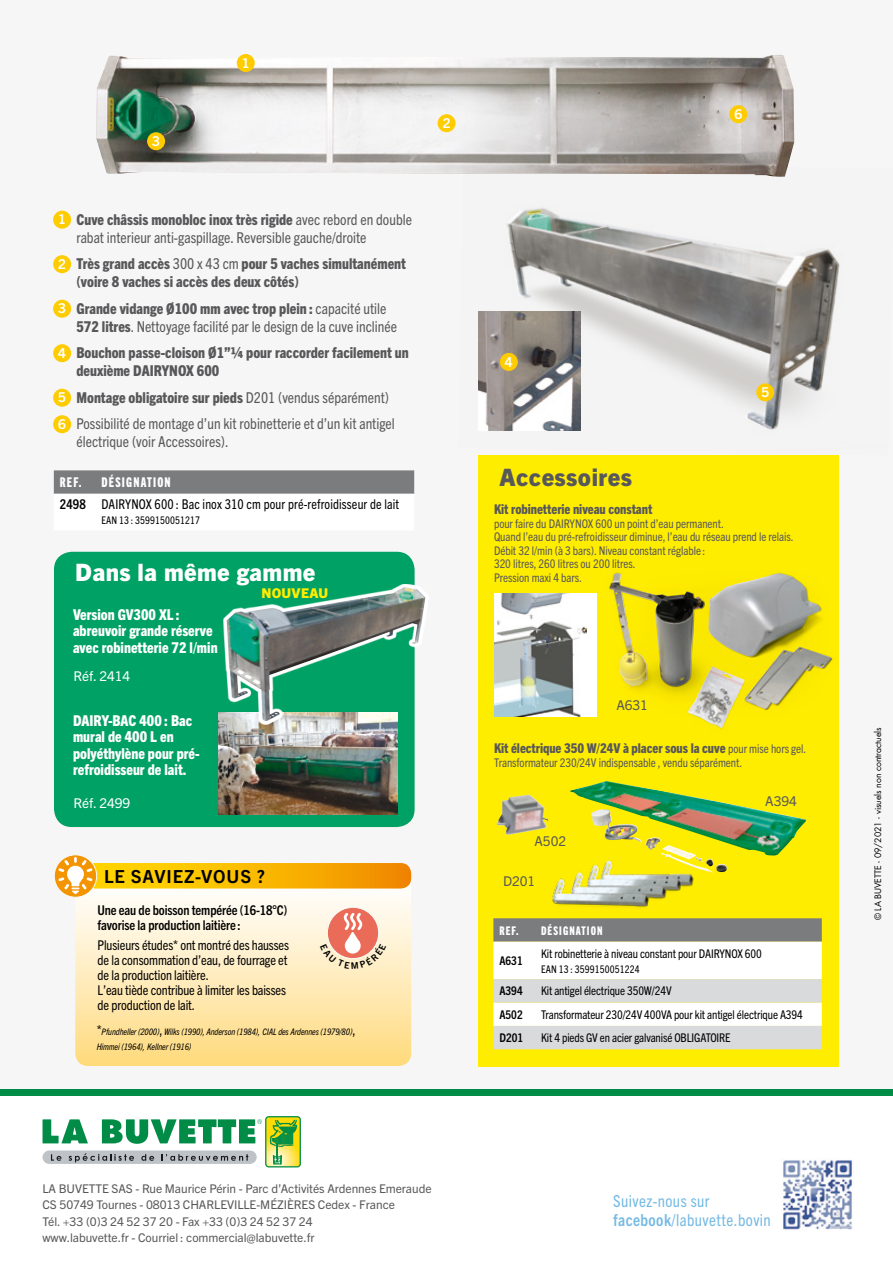
<style>
.page{position:relative;width:893px;height:1263px;background:#f6f6f6}
.page>*{position:absolute;margin:0;border:0;box-sizing:border-box;transform-origin:0 0}
.t1{font:800 24px "Trade Gothic Next LT Pro";letter-spacing:.02em;color:#fff}
.t2{font:800 24px "Trade Gothic Next LT Pro";letter-spacing:.02em;color:#58585a}
.t3{font:700 18px "Trade Gothic Next LT Pro";letter-spacing:.05em;color:#000}
.t4{font:condensed 16.5px/19.5px "Trade Gothic Next LT Pro";letter-spacing:.025em;color:#74bae3}
.t5{font:condensed 15px/18px "Trade Gothic Next LT Pro";color:#58585a}
.t6{font:800 condensed 15px/18px "Trade Gothic Next LT Pro";color:#58585a}
.t7{font:800 condensed 15px/16.5px "Trade Gothic Next LT Pro";color:#fff}
.t8{font:700 13.65px/26.5px "Trade Gothic Next LT Pro";color:#fff}
.t9{font:condensed 13.5px/15px "Trade Gothic Next LT Pro";letter-spacing:-.01em;color:#000}
.t10{font:800 condensed 13.5px "Trade Gothic Next LT Pro";letter-spacing:-.005em;color:#58585a}
.t11{font:700 condensed 13.5px/15px "Trade Gothic Next LT Pro";letter-spacing:-.01em;color:#000}
.t12{font:condensed 13.5px "Trade Gothic Next LT Pro";letter-spacing:.01em;color:#000}
.t13{font:13.5px "Trade Gothic Next LT Pro";letter-spacing:-.005em;color:#fff}
.t14{font:13.5px "Trade Gothic Next LT Pro";letter-spacing:-.005em;color:#58585a}
.t15{font:13.5px "Trade Gothic Next LT Pro Hv Cm";letter-spacing:.09em;color:#fff}
.t16{font:800 13.5px "Trade Gothic Next LT Pro";letter-spacing:.02em;color:#ffed00}
.t17{font:condensed 12px/13.5px "Trade Gothic Next LT Pro";letter-spacing:-.005em;color:#58585a}
.t18{font:12px/16.5px "Trade Gothic Next LT Pro";letter-spacing:-.005em;color:#58585a}
.t19{font:condensed 12px "Trade Gothic Next LT Pro";letter-spacing:-.01em;color:#000}
.t20{font:700 condensed 12px "Trade Gothic Next LT Pro";color:#000}
.t21{font:12px "Trade Gothic Next LT Pro Hv Cm";color:#fff}
.t22{font:condensed 10.5px "Trade Gothic Next LT Pro";letter-spacing:.01em;color:#000}
.t23{font:italic condensed 9px/15px "Trade Gothic Next LT Pro";letter-spacing:-.01em;color:#000}
.t24{font:8.7px "Futura Std";letter-spacing:-.005em;color:#000}
.s1{font-weight:800}
.s2{font-weight:400}
.s3{font-weight:700}
.s4{font-style:normal;font-size:13.5px}
.s5{font-weight:400;font-size:12px}
</style>
<div class="page">
<div style="left:0;top:1093px;width:893px;height:170px;background:#fff"></div>
<div style="left:0;top:1090px;width:893px;height:6px;background:#008c47"></div>
<div style="left:478px;top:455px;width:361px;height:611px;background:#ffed00"></div>
<svg style="left:75px;top:895px;width:336px;height:171px"></svg>
<div style="left:54px;top:552px;width:361px;height:275px;background:#00a165;border-radius:18px"></div>
<img style="left:218px;top:713px;width:179px;height:101px">
<img style="left:96px;top:55px;width:698px;height:119px">
<svg style="left:223px;top:584px;width:203px;height:140px"></svg>
<img style="left:227px;top:587px;width:198px;height:134px">
<svg style="left:54px;top:855px;width:43px;height:42px"></svg>
<div style="left:54px;top:855px;width:43px;height:42px;border:1px solid #fff;border-radius:50%"></div>
<svg style="left:58px;top:857px;width:353px;height:37px"></svg>
<img style="left:458px;top:161px;width:382px;height:270px">
<img style="left:506px;top:208px;width:331px;height:222px">
<img style="left:596px;top:572px;width:237px;height:157px">
<img style="left:610px;top:573px;width:94px;height:114px">
<div style="left:494px;top:593px;width:102px;height:124px;background:#fff"></div>
<img style="left:494px;top:593px;width:93px;height:124px">
<img style="left:478px;top:311px;width:102px;height:119px">
<div style="left:756px;top:383px;width:18px;height:18px;background:#fecc00;border-radius:50%"></div>
<div style="left:729px;top:105px;width:18px;height:18px;background:#fecc00;border-radius:50%"></div>
<div style="left:237px;top:54px;width:18px;height:18px;background:#fecc00;border-radius:50%"></div>
<div style="left:438px;top:114px;width:18px;height:18px;background:#fecc00;border-radius:50%"></div>
<div style="left:147px;top:132px;width:18px;height:18px;background:#fecc00;border-radius:50%"></div>
<div style="left:500px;top:353px;width:18px;height:18px;background:#fecc00;border-radius:50%"></div>
<img style="left:781px;top:1159px;width:72px;height:71px">
<div style="left:265px;top:1116px;width:36px;height:51px;border:1px solid #048f47;border-radius:3px"></div>
<svg style="left:43px;top:1117px;width:257px;height:50px"></svg>
<svg style="left:54px;top:470px;width:360px;height:24px;background:#7f7f81"></svg>
<div style="left:53px;top:211px;width:18px;height:18px;background:#fecc00;border-radius:50%"></div>
<div style="left:53px;top:255px;width:18px;height:18px;background:#fecc00;border-radius:50%"></div>
<div style="left:53px;top:300px;width:18px;height:18px;background:#fecc00;border-radius:50%"></div>
<div style="left:53px;top:344px;width:18px;height:18px;background:#fecc00;border-radius:50%"></div>
<div style="left:53px;top:389px;width:18px;height:18px;background:#fecc00;border-radius:50%"></div>
<div style="left:53px;top:415px;width:18px;height:18px;background:#fecc00;border-radius:50%"></div>
<img style="left:496px;top:795px;width:52px;height:40px">
<svg style="left:493px;top:918px;width:329px;height:131px;background:#dadad9"></svg>
<img style="left:570px;top:781px;width:236px;height:75px">
<img style="left:552px;top:850px;width:160px;height:58px">
<svg style="left:320px;top:910px;width:66px;height:59px"></svg>
<p class="t8" style="left:242px;top:49px;width:9px">1</p>
<p class="t8" style="left:152px;top:127px;width:9px">3</p>
<p class="t8" style="left:58px;top:205px;width:9px">1</p>
<p class="t8" style="left:58px;top:250px;width:9px">2</p>
<p class="t8" style="left:58px;top:294px;width:9px">3</p>
<p class="t8" style="left:58px;top:339px;width:9px">4</p>
<p class="t8" style="left:58px;top:383px;width:9px">5<br>6</p>
<p class="t5" style="left:76px;top:209px;width:337px"><span class="s1">Cuve châssis monobloc inox très rigide</span> avec rebord en double rabat interieur anti-gaspillage. Reversible gauche/droite</p>
<p class="t6" style="left:76px;top:254px;width:331px">Très grand accès <span class="s2">300 x 43 cm</span> pour 5 vaches simultanément (voire 8 vaches si accès des deux côtés)</p>
<p class="t5" style="left:76px;top:298px;width:322px"><span class="s1">Grande vidange Ø100 mm avec trop plein :</span> capacité utile<br><span class="s1">572 litres</span>. Nettoyage facilité par le design de la cuve inclinée</p>
<p class="t6" style="left:76px;top:343px;width:334px">Bouchon passe-cloison Ø1”¼ pour raccorder facilement un deuxième DAIRYNOX 600</p>
<p class="t5" style="left:76px;top:383px;width:320px;line-height:26.5px"><span class="s1">Montage obligatoire sur pieds</span> D201 (vendus séparément)<br>Possibilité de montage d’un kit robinetterie et d’un kit antigel</p>
<p class="t5" style="left:76px;top:432px;width:154px">électrique (voir Accessoires).</p>
<p class="t15" style="left:60px;top:473px;width:23px">REF.</p>
<p class="t15" style="left:101px;top:473px;width:71px">DÉSIGNATION</p>
<p class="t12" style="left:60px;top:495px;width:341px"><span class="s3">2498</span> DAIRYNOX 600 : Bac inox 310 cm pour pré-refroidisseur de lait</p>
<p class="t22" style="left:101px;top:513px;width:100px">EAN 13 : 3599150051217</p>
<h1 class="t1" style="left:75px;top:555px;width:242px">Dans la même gamme</h1>
<p class="t7" style="left:73px;top:605px;width:146px">Version GV300 XL : abreuvoir grande réserve avec robinetterie 72 l/min</p>
<p class="t13" style="left:73px;top:666px;width:58px">Réf. 2414</p>
<p class="t7" style="left:73px;top:711px;width:128px">DAIRY-BAC 400 : Bac mural de 400 L en polyéthylène pour pré&shy;refroidisseur de lait.</p>
<p class="t13" style="left:73px;top:794px;width:58px">Réf. 2499</p>
<p class="t16" style="left:261px;top:584px;width:67px">NOUVEAU</p>
<p class="t3" style="left:104px;top:864px;width:162px">LE SAVIEZ-VOUS ?</p>
<p class="t11" style="left:98px;top:902px;width:191px">Une eau de boisson tempérée (16-18°C) favorise la production laitière :</p>
<p class="t9" style="left:98px;top:936px;width:193px">Plusieurs études* ont montré des hausses de la consommation d’eau, de fourrage et de la production laitière.<br>L’eau tiède contribue à limiter les baisses de production de lait.</p>
<p class="t23" style="left:97px;top:1023px;width:260px"><span class="s4">*</span>Pfundheller (2000)<span class="s4">,</span> Wilks (1990), Anderson (1984), CIAL des Ardennes (1979/80)<span class="s4">,<br></span>Himmei (1964), Kellner (1916)</p>
<p class="t8" style="left:443px;top:109px;width:9px">2</p>
<p class="t8" style="left:505px;top:347px;width:9px">4</p>
<h1 class="t2" style="left:500px;top:461px;width:134px">Accessoires</h1>
<p class="t8" style="left:734px;top:100px;width:9px">6</p>
<p class="t8" style="left:761px;top:378px;width:9px">5</p>
<p class="t10" style="left:494px;top:500px;width:160px">Kit robinetterie niveau constant</p>
<p class="t17" style="left:494px;top:516px;width:301px">pour faire du DAIRYNOX 600 un point d’eau permanent.<br>Quand l’eau du pré-refroidisseur diminue, l’eau du réseau prend le relais.<br>Débit 32 l/min (à 3 bars). Niveau constant réglable :<br>320 litres, 260 litres ou 200 litres.<br>Pression maxi 4 bars.</p>
<p class="t14" style="left:616px;top:695px;width:33px">A631</p>
<p class="t10" style="left:494px;top:739px;width:314px">Kit électrique 350 W/24V à placer sous la cuve <span class="s5">pour mise hors gel.</span></p>
<p class="t17" style="left:494px;top:755px;width:250px">Transformateur 230/24V indispensable , vendu séparément.</p>
<p class="t14" style="left:535px;top:832px;width:33px">A502</p>
<p class="t14" style="left:503px;top:872px;width:34px">D201</p>
<p class="t14" style="left:765px;top:792px;width:33px">A394</p>
<p class="t21" style="left:499px;top:922px;width:21px">REF.</p>
<p class="t21" style="left:541px;top:922px;width:13px">DÉSIGNATION</p>
<p class="t20" style="left:499px;top:952px;width:25px">A631</p>
<p class="t19" style="left:541px;top:945px;width:222px">Kit robinetterie à niveau constant pour DAIRYNOX 600</p>
<p class="t22" style="left:541px;top:962px;width:100px">EAN 13 : 3599150051224</p>
<p class="t20" style="left:499px;top:983px;width:25px">A394</p>
<p class="t19" style="left:541px;top:983px;width:132px">Kit antigel électrique 350W/24V</p>
<p class="t20" style="left:499px;top:1006px;width:25px">A502</p>
<p class="t19" style="left:541px;top:1006px;width:263px">Transformateur 230/24V 400VA pour kit antigel électrique A394</p>
<p class="t20" style="left:499px;top:1030px;width:25px">D201</p>
<p class="t19" style="left:541px;top:1030px;width:191px">Kit 4 pieds GV en acier galvanisé OBLIGATOIRE</p>
<p class="t18" style="left:43px;top:1179px;width:391px">LA BUVETTE SAS - Rue Maurice Périn - Parc d’Activités Ardennes Emeraude CS 50749 Tournes - 08013 CHARLEVILLE-MÉZIÈRES Cedex - France<br>Tél. +33 (0)3 24 52 37 20 - Fax +33 (0)3 24 52 37 24<br>www.labuvette.fr - Courriel : commercial@labuvette.fr</p>
<p class="t4" style="left:613px;top:1190px;width:159px">Suivez-nous sur <span class="s3">facebook</span>/labuvette.bovin</p>
<p class="t24" style="left:872px;top:920px;width:194px;rotate:-90deg">© LA BUVETTE - 09/2021 - visuels non contractuels</p>
</div>
